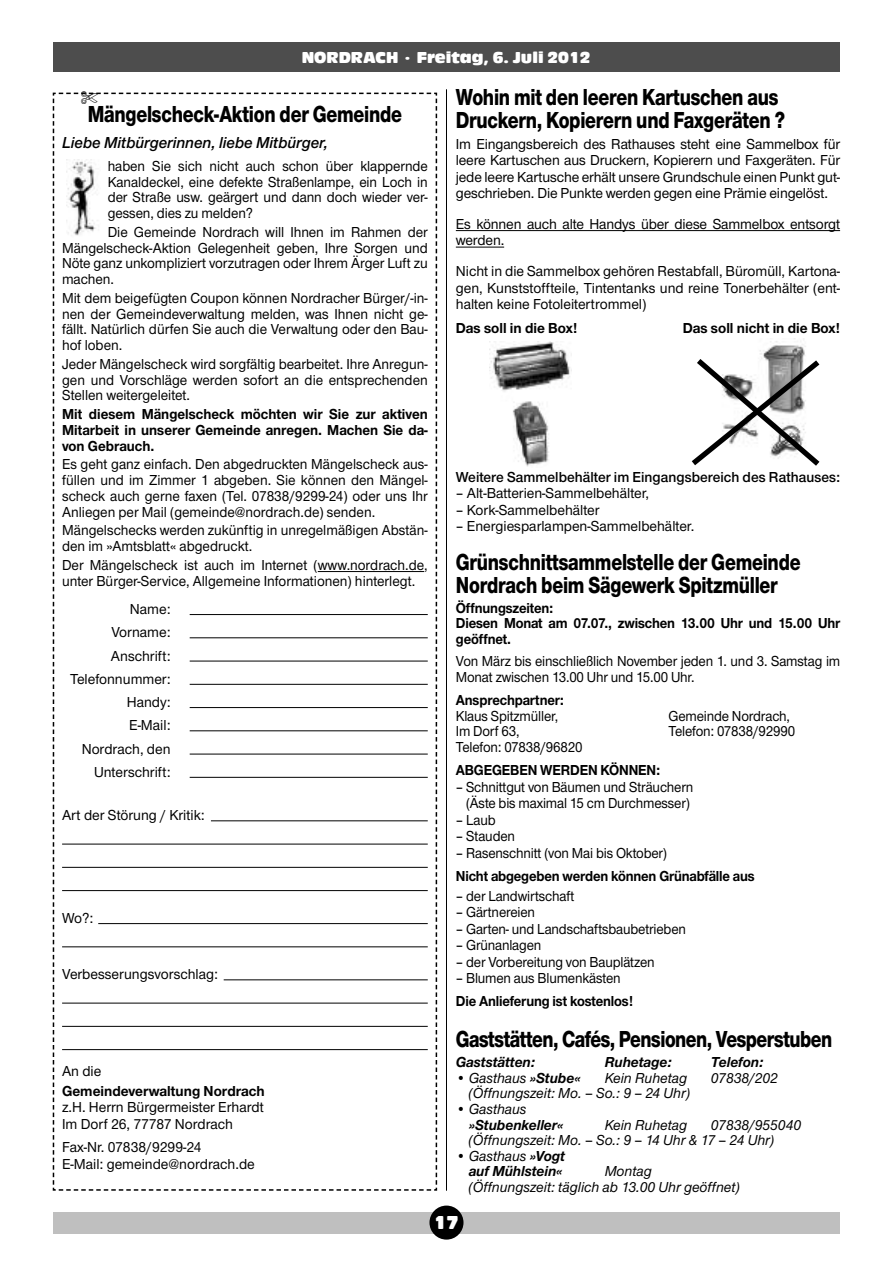
<style>
.page{position:relative;width:893px;height:1263px;background:#fff}
.page>*{position:absolute;margin:0;border:0;box-sizing:border-box;transform-origin:0 0}
.t1{font:800 24px/22.5px "Nimbus Sans Novus T";letter-spacing:-.01em;color:#000;scale:.8 1}
.t2{font:800 24px "Nimbus Sans Novus T";letter-spacing:-.01em;color:#000;scale:.79 1}
.t3{font:19.5px "Antique Olive T Compact Ro 1";color:#fff}
.t4{font:italic 600 16.5px "Nimbus Sans Novus T";color:#000}
.t5{font:16.5px "Antique Olive T Compact Ro 1";color:#fff}
.t6{font:500 15px/15.8px "Nimbus Sans Novus T";letter-spacing:-.005em;color:#000;text-align:justify;scale:.95 1}
.t7{font:500 15px/16.5px "Nimbus Sans Novus T";letter-spacing:-.005em;color:#000}
.t8{font:500 15px/15.8px "Nimbus Sans Novus T";letter-spacing:-.005em;color:#000;scale:.93 1}
.t9{font:italic 500 15px/15.6px "Nimbus Sans Novus T";color:#000}
.t10{font:700 15px/15.8px "Nimbus Sans Novus T";letter-spacing:-.01em;color:#000;scale:.93 1}
.t11{font:500 15px/15.8px "Nimbus Sans Novus T";letter-spacing:-.005em;color:#000;text-align:justify;scale:.94 1}
.t12{font:700 15px/15.8px "Nimbus Sans Novus T";letter-spacing:-.01em;color:#000;text-align:justify;scale:.95 1}
.t13{font:italic 700 15px/15.6px "Nimbus Sans Novus T";color:#000;text-align:right}
.t14{font:700 15px "Nimbus Sans Novus T";letter-spacing:-.01em;color:#000}
.t15{font:600 15px "Nimbus Sans Novus T";color:#000}
.s1{font-weight:700}
.s2{font-weight:500}
</style>
<div class="page">
<hr style="left:446px;top:89px;width:1px;height:1102px;background:#000">
<div style="left:53px;top:1212px;width:786px;height:21px;background:#bfbfbf"></div>
<div style="left:429px;top:1205px;width:34px;height:34px;background:#000;border-radius:50%"></div>
<div style="left:53px;top:43px;width:786px;height:29px;background:#4d4d4d"></div>
<hr style="left:456px;top:230px;width:384px;height:1px;background:#000">
<hr style="left:456px;top:247px;width:48px;height:1px;background:#000">
<img style="left:489px;top:342px;width:83px;height:125px">
<img style="left:760px;top:339px;width:46px;height:14px">
<svg style="left:691px;top:353px;width:129px;height:113px"></svg>
<svg style="left:52px;top:92px;width:386px;height:1099px"></svg>
<p class="t5" style="left:302px;top:47px;width:290px">NORDRACH · Freitag, 6. Juli 2012</p>
<h1 class="t1" style="left:88px;top:103px;width:395px">Mängelscheck-Aktion der Gemeinde</h1>
<p class="t4" style="left:62px;top:132px;width:268px">Liebe Mitbürgerinnen, liebe Mitbürger,</p>
<p class="t11" style="left:108px;top:158px;width:342px">haben Sie sich nicht auch schon über klappernde Kanaldeckel, eine defekte Straßenlampe, ein Loch in der Straße usw. geärgert und dann doch wieder ver&shy;gessen, dies zu melden?</p>
<p class="t6" style="left:62px;top:224px;width:386px;text-indent:46px">Die Gemeinde Nordrach will Ihnen im Rahmen der Mängelscheck-Aktion Gelegenheit geben, Ihre Sorgen und Nöte ganz unkompliziert vorzutragen oder Ihrem Ärger Luft zu machen.</p>
<p class="t6" style="left:62px;top:290px;width:386px">Mit dem beigefügten Coupon können Nordracher Bürger/-in&shy;nen der Gemeindeverwaltung melden, was Ihnen nicht ge&shy;fällt. Natürlich dürfen Sie auch die Verwaltung oder den Bau&shy;hof loben.</p>
<p class="t6" style="left:62px;top:356px;width:386px">Jeder Mängelscheck wird sorgfältig bearbeitet. Ihre Anregun&shy;gen und Vorschläge werden sofort an die entsprechenden Stellen weitergeleitet.</p>
<p class="t12" style="left:62px;top:406px;width:386px">Mit diesem Mängelscheck möchten wir Sie zur aktiven Mitarbeit in unserer Gemeinde anregen. Machen Sie da&shy;von Gebrauch.</p>
<p class="t6" style="left:62px;top:456px;width:386px">Es geht ganz einfach. Den abgedruckten Mängelscheck aus&shy;füllen und im Zimmer 1 abgeben. Sie können den Mängel&shy;scheck auch gerne faxen (Tel. 07838/9299-24) oder uns Ihr Anliegen per Mail (gemeinde@nordrach.de) senden.</p>
<p class="t6" style="left:62px;top:522px;width:386px">Mängelschecks werden zukünftig in unregelmäßigen Abstän&shy;den im »Amtsblatt« abgedruckt.</p>
<p class="t6" style="left:62px;top:557px;width:386px">Der Mängelscheck ist auch im Internet (www.nordrach.de, unter Bürger-Service, Allgemeine Informationen) hinterlegt.</p>
<p class="t7" style="left:70px;top:597px;width:102px;line-height:23.2px;text-align:right">Name:<br>Vorname:<br>Anschrift:<br>Telefonnummer:<br>Handy:<br>E-Mail:<br>Nordrach, den<br>Unterschrift:</p>
<p class="t7" style="left:62px;top:807px;width:144px">Art der Störung / Kritik:</p>
<p class="t7" style="left:62px;top:910px;width:33px">Wo?:</p>
<p class="t7" style="left:62px;top:966px;width:158px">Verbesserungsvorschlag:</p>
<h1 class="t1" style="left:456px;top:86px;width:413px">Wohin mit den leeren Kartuschen aus<br>Druckern, Kopierern und Faxgeräten ?</h1>
<p class="t7" style="left:456px;top:135px;width:386px;text-align:justify">Im Eingangsbereich des Rathauses steht eine Sammelbox für leere Kartuschen aus Druckern, Kopierern und Faxgeräten. Für jede leere Kartusche erhält unsere Grundschule einen Punkt gut&shy;geschrieben. Die Punkte werden gegen eine Prämie eingelöst.</p>
<p class="t7" style="left:456px;top:216px;width:386px">Es können auch alte Handys über diese Sammelbox entsorgt werden.</p>
<p class="t7" style="left:456px;top:263px;width:386px;text-align:justify">Nicht in die Sammelbox gehören Restabfall, Büromüll, Kartona&shy;gen, Kunststoffteile, Tintentanks und reine Tonerbehälter (ent&shy;halten keine Fotoleitertrommel)</p>
<p class="t14" style="left:456px;top:319px;width:123px">Das soll in die Box!</p>
<p class="t14" style="left:683px;top:319px;width:159px">Das soll nicht in die Box!</p>
<p class="t15" style="left:456px;top:468px;width:386px">Weitere Sammelbehälter im Eingangsbereich des Rathauses:</p>
<p class="t7" style="left:456px;top:485px;width:195px">– Alt-Batterien-Sammelbehälter,</p>
<p class="t7" style="left:456px;top:501px;width:145px">– Kork-Sammelbehälter</p>
<p class="t7" style="left:456px;top:518px;width:240px">– Energiesparlampen-Sammelbehälter.</p>
<h1 class="t1" style="left:456px;top:550px;width:432px">Grünschnittsammelstelle der Gemeinde<br>Nordrach beim Sägewerk Spitzmüller</h1>
<p class="t10" style="left:456px;top:599px;width:415px">Öffnungszeiten:<br>Diesen Monat am 07.07., zwischen 13.00 Uhr und 15.00 Uhr geöffnet.</p>
<p class="t8" style="left:456px;top:653px;width:415px">Von März bis einschließlich November jeden 1. und 3. Samstag im<br>Monat zwischen 13.00 Uhr und 15.00 Uhr.</p>
<p class="t10" style="left:456px;top:692px;width:118px">Ansprechpartner:</p>
<p class="t8" style="left:456px;top:707px;width:112px">Klaus Spitzmüller,</p>
<p class="t8" style="left:668px;top:707px;width:132px">Gemeinde Nordrach,</p>
<p class="t8" style="left:456px;top:723px;width:70px">Im Dorf 63,</p>
<p class="t8" style="left:668px;top:723px;width:138px">Telefon: 07838/92990</p>
<p class="t8" style="left:456px;top:739px;width:138px">Telefon: 07838/96820</p>
<p class="t10" style="left:456px;top:762px;width:221px">ABGEGEBEN WERDEN KÖNNEN:</p>
<p class="t8" style="left:456px;top:778px;width:257px;line-height:16.5px;text-align:center">– Schnittgut von Bäumen und Sträuchern (Äste bis maximal 15 cm Durchmesser)</p>
<p class="t8" style="left:456px;top:812px;width:44px">– Laub</p>
<p class="t8" style="left:456px;top:828px;width:65px">– Stauden</p>
<p class="t8" style="left:456px;top:845px;width:229px">– Rasenschnitt (von Mai bis Oktober)</p>
<p class="t10" style="left:456px;top:868px;width:323px">Nicht abgegeben werden können Grünabfälle aus</p>
<p class="t8" style="left:456px;top:887px;width:129px">– der Landwirtschaft</p>
<p class="t8" style="left:456px;top:904px;width:87px">– Gärtnereien</p>
<p class="t8" style="left:456px;top:920px;width:249px">– Garten- und Landschaftsbaubetrieben</p>
<p class="t8" style="left:456px;top:937px;width:93px">– Grünanlagen</p>
<p class="t8" style="left:456px;top:953px;width:215px">– der Vorbereitung von Bauplätzen</p>
<p class="t8" style="left:456px;top:970px;width:179px">– Blumen aus Blumenkästen</p>
<p class="t10" style="left:456px;top:993px;width:192px">Die Anlieferung ist kostenlos!</p>
<p class="t7" style="left:62px;top:1063px;width:41px">An die</p>
<p class="t14" style="left:62px;top:1082px;width:204px">Gemeindeverwaltung Nordrach</p>
<p class="t7" style="left:62px;top:1099px;width:203px">z.H. Herrn Bürgermeister Erhardt<br>Im Dorf 26, 77787 Nordrach</p>
<p class="t7" style="left:62px;top:1139px;width:194px">Fax-Nr. 07838/9299-24<br>E-Mail: gemeinde@nordrach.de</p>
<h1 class="t2" style="left:456px;top:1025px;width:478px">Gaststätten, Cafés, Pensionen, Vesperstuben</h1>
<p class="t13" style="left:456px;top:1054px;width:81px">Gaststätten:</p>
<p class="t13" style="left:605px;top:1054px;width:69px">Ruhetage:</p>
<p class="t13" style="left:711px;top:1054px;width:54px">Telefon:</p>
<p class="t9" style="left:456px;top:1070px;width:126px">• Gasthaus <span class="s1">»Stube«</span></p>
<p class="t9" style="left:605px;top:1070px;width:84px">Kein Ruhetag</p>
<p class="t9" style="left:711px;top:1070px;width:68px">07838/202</p>
<p class="t9" style="left:469px;top:1085px;width:223px">(Öffnungszeit: Mo. – So.: 9 – 24 Uhr)</p>
<p class="t9" style="left:456px;top:1101px;width:72px">• Gasthaus</p>
<p class="t13" style="left:469px;top:1117px;width:96px">»Stubenkeller«</p>
<p class="t9" style="left:605px;top:1117px;width:84px">Kein Ruhetag</p>
<p class="t9" style="left:469px;top:1117px;width:334px;text-indent:242px">07838/955040 (Öffnungszeit: Mo. – So.: 9 – 14 Uhr &amp; 17 – 24 Uhr)</p>
<p class="t13" style="left:456px;top:1148px;width:111px"><span class="s2">• Gasthaus</span> »Vogt auf Mühlstein«</p>
<p class="t9" style="left:469px;top:1163px;width:273px;text-indent:136px">Montag (Öffnungszeit: täglich ab 13.00 Uhr geöffnet)</p>
<h2 class="t3" style="left:433px;top:1210px;width:27px">17</h2>
</div>
